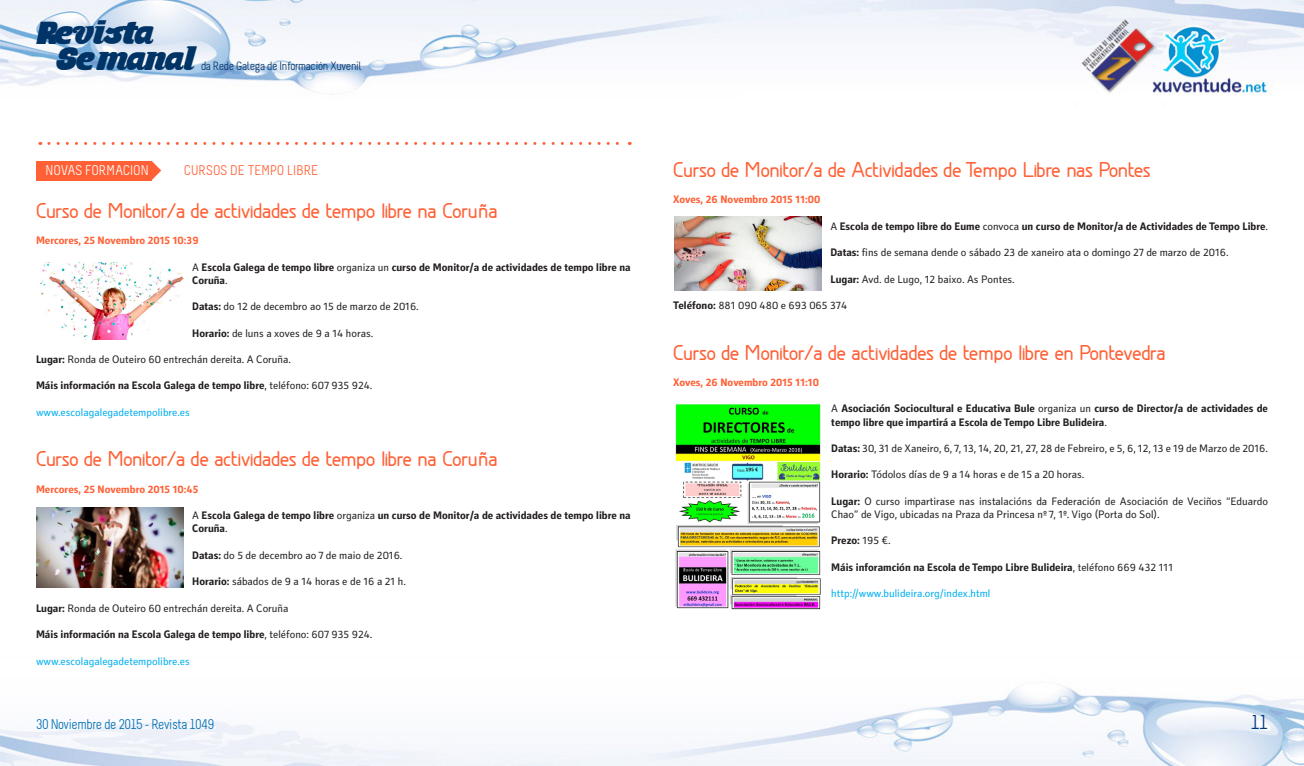
<style>
.page{position:relative;width:1304px;height:766px;background:#fff}
.page>*{position:absolute;margin:0;border:0;box-sizing:border-box;transform-origin:0 0}
.t1{font:33px/26px "Musa Ornata";letter-spacing:-.01em;color:#036}
.t2{font:700 20px "Greyscale Basic";letter-spacing:-.03em;color:#ff6035}
.t3{font:20px "Melbourne";color:#003882}
.t4{font:14px "Melbourne";letter-spacing:-.025em;color:#006fb2}
.t5{font:14px "Melbourne";color:#ff6035}
.t6{font:14px "Melbourne";color:#fff}
.t7{font:12px "Melbourne";letter-spacing:-.025em;color:#036}
.t8{font:11px/13.2px "Secca Std Demo";color:#231f20}
.t9{font:700 11px/13.2px "Secca Std Demo";color:#231f20}
.t10{font:700 11px "Secca Std Demo";color:#ff6035}
.t11{font:11px "Secca Std Demo";color:#00aeef}
.s1{font-weight:400}
.s2{font-weight:700}
</style>
<div class="page">
<img style="left:0;top:0;width:1304px;height:765px">
<svg style="left:49px;top:142px;width:581px;height:3px"></svg>
<div style="left:36px;top:160px;width:115px;height:20px;background:#ff6035"></div>
<svg style="left:142px;top:160px;width:19px;height:20px"></svg>
<img style="left:36px;top:507px;width:148px;height:80px">
<img style="left:674px;top:216px;width:148px;height:74px">
<img style="left:673px;top:401px;width:150px;height:210px">
<img style="left:37px;top:263px;width:147px;height:77px">
<h1 class="t1" style="left:55px;top:19px;width:142px;text-indent:-19px">Revista<br>Semanal</h1>
<p class="t7" style="left:201px;top:59px;width:162px">da Rede Galega de Información Xuvenil</p>
<p class="t6" style="left:46px;top:163px;width:55px">NOVAS Forma</p>
<p class="t6" style="left:123px;top:163px;width:25px">ciOn</p>
<p class="t5" style="left:184px;top:163px;width:72px">cursos de tempo</p>
<p class="t5" style="left:287px;top:163px;width:7px">libre</p>
<h2 class="t2" style="left:36px;top:198px;width:464px">Curso de Monitor/a de actividades de tempo libre na Coruña</h2>
<p class="t10" style="left:36px;top:234px;width:164px">Mercores, 25 Novembro 2015 10:39</p>
<p class="t9" style="left:192px;top:260px;width:440px"><span class="s1">A</span> Escola Galega de tempo libre <span class="s1">organiza un</span> curso de Monitor/a de actividades de tempo libre na<br>Coruña<span class="s1">.</span></p>
<p class="t8" style="left:192px;top:300px;width:228px"><span class="s2">Datas:</span> do 12 de decembro ao 15 de marzo de 2016.</p>
<p class="t8" style="left:192px;top:326px;width:182px"><span class="s2">Horario:</span> de luns a xoves de 9 a 14 horas.</p>
<p class="t8" style="left:36px;top:353px;width:257px"><span class="s2">Lugar:</span> Ronda de Outeiro 60 entrechán dereita. A Coruña.</p>
<p class="t9" style="left:36px;top:379px;width:338px">Máis información na Escola Galega de tempo libre<span class="s1">, teléfono: 607 935 924.</span></p>
<p class="t11" style="left:36px;top:406px;width:155px">www.escolagalegadetempolibre.es</p>
<h2 class="t2" style="left:36px;top:446px;width:464px">Curso de Monitor/a de actividades de tempo libre na Coruña</h2>
<p class="t10" style="left:36px;top:482px;width:164px">Mercores, 25 Novembro 2015 10:45</p>
<p class="t9" style="left:192px;top:509px;width:440px"><span class="s1">A</span> Escola Galega de tempo libre <span class="s1">organiza</span> un curso de Monitor/a de actividades de tempo libre na<br>Coruña<span class="s1">.</span></p>
<p class="t8" style="left:192px;top:548px;width:212px"><span class="s2">Datas:</span> do 5 de decembro ao 7 de maio de 2016.</p>
<p class="t8" style="left:192px;top:575px;width:215px"><span class="s2">Horario:</span> sábados de 9 a 14 horas e de 16 a 21 h.</p>
<p class="t8" style="left:36px;top:601px;width:254px"><span class="s2">Lugar:</span> Ronda de Outeiro 60 entrechán dereita. A Coruña</p>
<p class="t9" style="left:36px;top:628px;width:338px">Máis información na Escola Galega de tempo libre<span class="s1">, teléfono: 607 935 924.</span></p>
<p class="t11" style="left:36px;top:654px;width:155px">www.escolagalegadetempolibre.es</p>
<h2 class="t2" style="left:673px;top:157px;width:479px">Curso de Monitor/a de Actividades de Tempo Libre nas Pontes</h2>
<p class="t10" style="left:673px;top:193px;width:149px">Xoves, 26 Novembro 2015 11:00</p>
<p class="t9" style="left:830px;top:220px;width:439px"><span class="s1">A</span> Escola de tempo libre do Eume <span class="s1">convoca</span> un curso de Monitor/a de Actividades de Tempo Libre<span class="s1">.</span></p>
<p class="t8" style="left:830px;top:246px;width:400px"><span class="s2">Datas:</span> fins de semana dende o sábado 23 de xaneiro ata o domingo 27 de marzo de 2016.</p>
<p class="t8" style="left:830px;top:273px;width:186px"><span class="s2">Lugar:</span> Avd. de Lugo, 12 baixo. As Pontes.</p>
<p class="t8" style="left:673px;top:299px;width:176px"><span class="s2">Teléfono:</span> 881 090 480 e 693 065 374</p>
<h2 class="t2" style="left:673px;top:340px;width:494px">Curso de Monitor/a de actividades de tempo libre en Pontevedra</h2>
<p class="t10" style="left:673px;top:376px;width:147px">Xoves, 26 Novembro 2015 11:10</p>
<p class="t9" style="left:831px;top:402px;width:438px"><span class="s1">A</span> Asociación Sociocultural e Educativa Bule <span class="s1">organiza un</span> curso de Director/a de actividades de tempo libre que impartirá a Escola de Tempo Libre Bulideira<span class="s1">.</span></p>
<p class="t8" style="left:831px;top:442px;width:438px"><span class="s2">Datas:</span> 30, 31 de Xaneiro, 6, 7, 13, 14, 20, 21, 27, 28 de Febreiro, e 5, 6, 12, 13 e 19 de Marzo de 2016.</p>
<p class="t8" style="left:831px;top:468px;width:254px"><span class="s2">Horario:</span> Tódolos días de 9 a 14 horas e de 15 a 20 horas.</p>
<p class="t8" style="left:831px;top:495px;width:438px"><span class="s2">Lugar:</span> O curso impartirase nas instalacións da Federación de Asociación de Veciños “Eduardo<br>Chao” de Vigo, ubicadas na Praza da Princesa nº 7, 1º. Vigo (Porta do Sol).</p>
<p class="t9" style="left:831px;top:534px;width:61px">Prezo: <span class="s1">195 €.</span></p>
<p class="t9" style="left:831px;top:561px;width:343px">Máis inforamción na Escola de Tempo Libre Bulideira<span class="s1">, teléfono 669 432 111</span></p>
<p class="t11" style="left:831px;top:587px;width:161px">http://www.bulideira.org/index.html</p>
<p class="t4" style="left:36px;top:717px;width:180px">30 Noviembre de 2015 - Revista 1049</p>
<h2 class="t3" style="left:1251px;top:711px;width:18px">11</h2>
</div>
